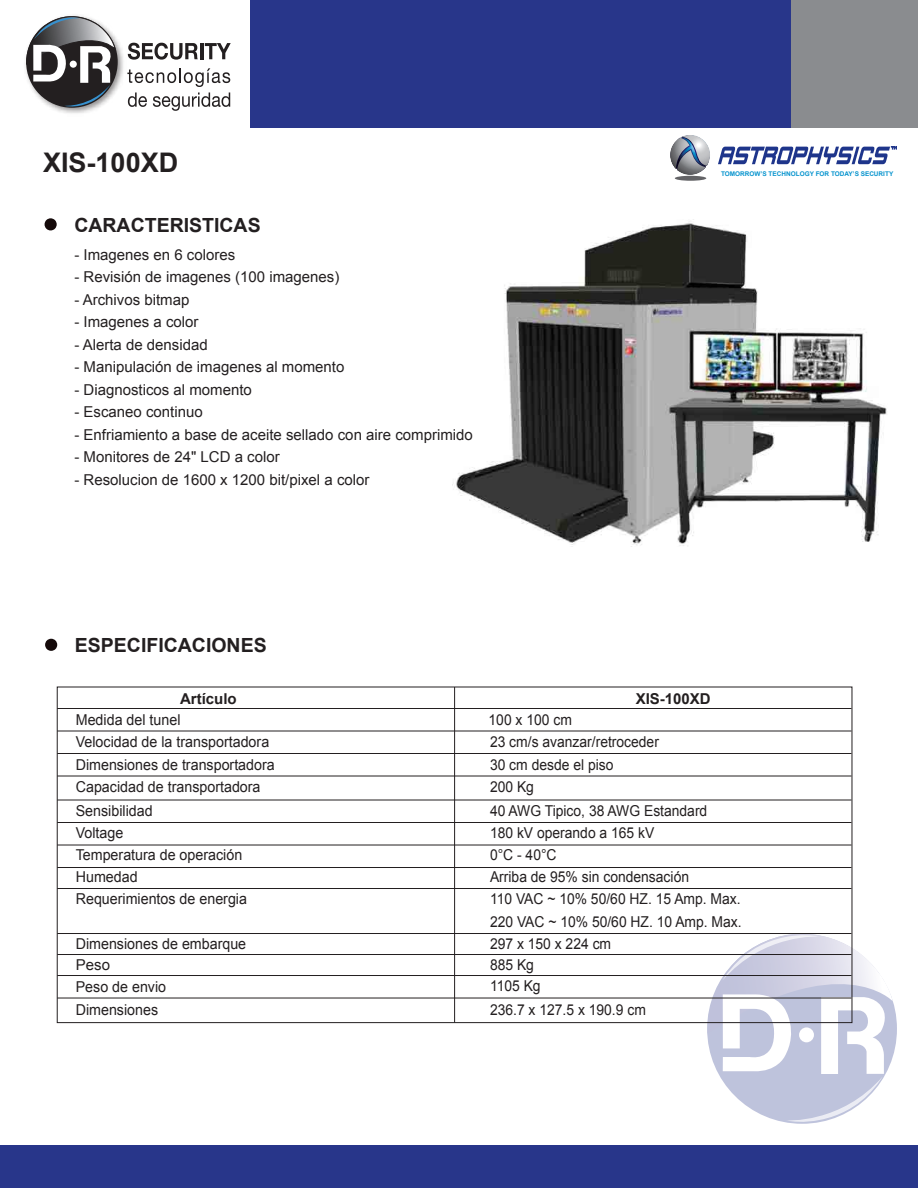
<style>
.page{position:relative;width:918px;height:1188px;background:#fff}
.page>*{position:absolute;margin:0;border:0;box-sizing:border-box;transform-origin:0 0}
.t1{font:700 27px "Arial";color:#231f20}
.t2{font:700 19.5px "Arial";color:#231f20}
.t3{font:15px "Arial";color:#231f20}
.t4{font:15px/23.9px "Arial";color:#231f20;scale:.93 1}
.t5{font:15px "Arial";color:#231f20;scale:.95 1}
.t6{font:700 15px "Arial";color:#231f20}
.t7{font:700 6.45px "Arial";color:#0794ce}
</style>
<div class="page">
<img style="left:54px;top:39px;width:110px;height:75px">
<svg style="left:128px;top:43px;width:70px;height:17px"></svg>
<hr style="left:200px;top:43px;width:3px;height:16px;background:#231f20">
<svg style="left:205px;top:43px;width:26px;height:16px"></svg>
<svg style="left:127px;top:68px;width:103px;height:43px"></svg>
<svg style="left:25px;top:15px;width:91px;height:94px"></svg>
<div style="left:790px;top:0;width:128px;height:128px;background:#8a8c8f"></div>
<svg style="left:670px;top:135px;width:40px;height:40px"></svg>
<div style="left:675px;top:176px;width:31px;height:5px;background:#636366;border-radius:50%"></div>
<svg style="left:718px;top:146px;width:179px;height:18px"></svg>
<div style="left:0;top:1145px;width:918px;height:43px;background:#28368a"></div>
<div style="left:250px;top:0;width:540px;height:128px;background:#28368a"></div>
<svg style="left:707px;top:934px;width:186px;height:188px"></svg>
<img style="left:452px;top:219px;width:435px;height:327px">
<svg style="left:45px;top:218px;width:12px;height:12px"></svg>
<svg style="left:45px;top:639px;width:12px;height:12px"></svg>
<hr style="left:57px;top:708px;width:794px;height:1px;background:#231f20">
<hr style="left:57px;top:731px;width:794px;height:1px;background:#231f20">
<hr style="left:57px;top:753px;width:794px;height:1px;background:#231f20">
<hr style="left:57px;top:776px;width:794px;height:1px;background:#231f20">
<hr style="left:57px;top:800px;width:794px;height:1px;background:#231f20">
<hr style="left:57px;top:822px;width:794px;height:1px;background:#231f20">
<hr style="left:57px;top:845px;width:794px;height:1px;background:#231f20">
<hr style="left:57px;top:867px;width:794px;height:1px;background:#231f20">
<hr style="left:57px;top:888px;width:794px;height:1px;background:#231f20">
<hr style="left:57px;top:933px;width:794px;height:1px;background:#231f20">
<hr style="left:57px;top:954px;width:794px;height:1px;background:#231f20">
<hr style="left:57px;top:975px;width:794px;height:1px;background:#231f20">
<hr style="left:57px;top:998px;width:794px;height:1px;background:#231f20">
<hr style="left:454px;top:687px;width:1px;height:336px;background:#231f20">
<h1 class="t1" style="left:43px;top:144px;width:137px">XIS-100XD</h1>
<h2 class="t2" style="left:74px;top:211px;width:188px">CARACTERISTICAS</h2>
<p class="t3" style="left:74px;top:244px;width:162px">- Imagenes en 6 colores</p>
<p class="t3" style="left:74px;top:267px;width:267px">- Revisión de imagenes (100 imagenes)</p>
<p class="t3" style="left:74px;top:289px;width:117px">- Archivos bitmap</p>
<p class="t3" style="left:74px;top:312px;width:126px">- Imagenes a color</p>
<p class="t3" style="left:74px;top:334px;width:135px">- Alerta de densidad</p>
<p class="t3" style="left:74px;top:357px;width:272px">- Manipulación de imagenes al momento</p>
<p class="t3" style="left:74px;top:379px;width:179px">- Diagnosticos al momento</p>
<p class="t3" style="left:74px;top:402px;width:130px">- Escaneo continuo</p>
<p class="t3" style="left:74px;top:424px;width:400px">- Enfriamiento a base de aceite sellado con aire comprimido</p>
<p class="t3" style="left:74px;top:447px;width:207px">- Monitores de 24" LCD a color</p>
<p class="t3" style="left:74px;top:469px;width:297px">- Resolucion de 1600 x 1200 bit/pixel a color</p>
<p class="t7" style="left:721px;top:170px;width:174px">TOMORROW’S TECHNOLOGY FOR TODAY’S SECURITY</p>
<h2 class="t2" style="left:75px;top:632px;width:193px">ESPECIFICACIONES</h2>
<p class="t6" style="left:180px;top:688px;width:58px">Artículo</p>
<p class="t6" style="left:636px;top:688px;width:77px">XIS-100XD</p>
<p class="t5" style="left:76px;top:732px;width:205px">Velocidad de la transportadora</p>
<p class="t4" style="left:490px;top:730px;width:183px">23 cm/s avanzar/retroceder</p>
<p class="t5" style="left:76px;top:709px;width:112px">Medida del tunel</p>
<p class="t4" style="left:489px;top:708px;width:91px">100 x 100 cm</p>
<p class="t5" style="left:76px;top:754px;width:211px">Dimensiones de transportadora</p>
<p class="t4" style="left:490px;top:752px;width:134px">30 cm desde el piso</p>
<p class="t5" style="left:76px;top:777px;width:196px">Capacidad de transportadora</p>
<p class="t4" style="left:490px;top:775px;width:235px">200 Kg<br>40 AWG Tipico, 38 AWG Estandard</p>
<p class="t5" style="left:76px;top:823px;width:52px">Voltage</p>
<p class="t4" style="left:490px;top:822px;width:178px;line-height:22px">180 kV operando a 165 kV<br>0°C - 40°C</p>
<p class="t5" style="left:76px;top:866px;width:67px">Humedad</p>
<p class="t4" style="left:490px;top:865px;width:216px">Arriba de 95% sin condensación</p>
<p class="t5" style="left:76px;top:800px;width:82px">Sensibilidad</p>
<p class="t5" style="left:76px;top:845px;width:177px">Temperatura de operación</p>
<p class="t5" style="left:76px;top:889px;width:182px">Requerimientos de energia</p>
<p class="t4" style="left:490px;top:887px;width:271px">110 VAC ~ 10% 50/60 HZ. 15 Amp. Max.</p>
<p class="t5" style="left:76px;top:933px;width:181px">Dimensiones de embarque</p>
<p class="t4" style="left:490px;top:909px;width:272px">220 VAC ~ 10% 50/60 HZ. 10 Amp. Max.</p>
<p class="t4" style="left:490px;top:932px;width:132px">297 x 150 x 224 cm</p>
<p class="t3" style="left:76px;top:955px;width:36px">Peso</p>
<p class="t4" style="left:490px;top:953px;width:49px">885 Kg</p>
<p class="t4" style="left:490px;top:998px;width:169px">236.7 x 127.5 x 190.9 cm</p>
<p class="t4" style="left:490px;top:974px;width:56px">1105 Kg</p>
<p class="t5" style="left:76px;top:977px;width:97px">Peso de envio</p>
<p class="t5" style="left:76px;top:999px;width:88px">Dimensiones</p>
</div>
